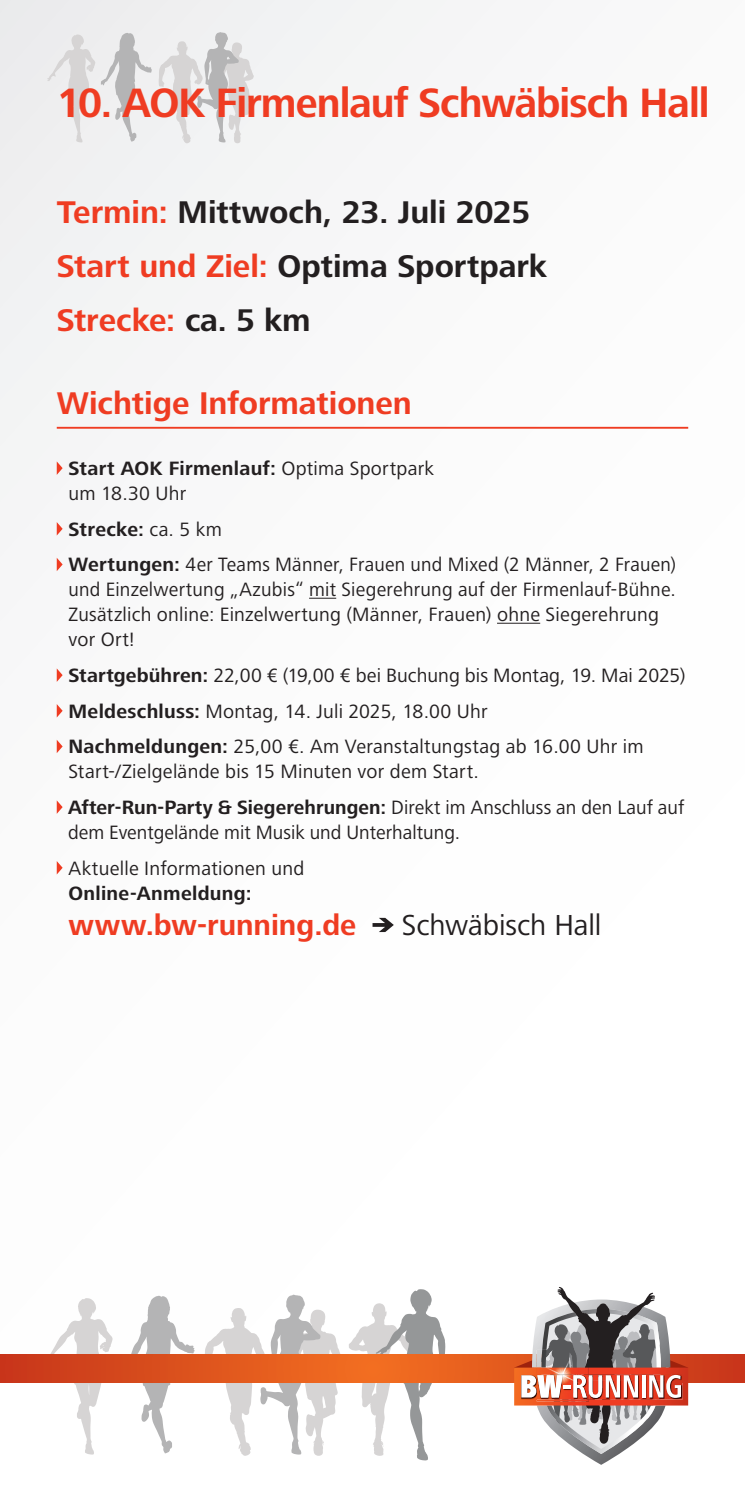
<style>
.page{position:relative;width:745px;height:1489px;background:#fff}
.page>*{position:absolute;margin:0;border:0;box-sizing:border-box;transform-origin:0 0}
.t1{font:700 42.5px "Frutiger Next LTCE";letter-spacing:-.025em;color:#ef3c22;scale:.96 1}
.t2{font:700 32.5px/54.2px "Frutiger Next LTCE";letter-spacing:-.005em;color:#231f20}
.t3{font:700 32.5px "Frutiger Next LTCE";color:#ef3c22}
.t4{font:700 30px "Frutiger Next LTCE";color:#ef3c22}
.t5{font:30px "Frutiger Next LTCE";letter-spacing:-.005em;color:#231f20}
.t6{font:20px/35.8px "Frutiger Next LTCE";letter-spacing:.01em;color:#231f20}
.t7{font:700 20px "Frutiger Next LTCE";letter-spacing:.015em;color:#231f20}
.s1{color:#ef3c22}
.s2{font-weight:700}
</style>
<div class="page">
<svg style="left:120px;top:1295px;width:74px;height:158px"></svg>
<svg style="left:43px;top:1298px;width:69px;height:156px"></svg>
<svg style="left:204px;top:1294px;width:138px;height:161px"></svg>
<svg style="left:348px;top:1289px;width:106px;height:171px"></svg>
<svg style="left:0;top:1354px;width:744px;height:28px"></svg>
<svg style="left:514px;top:1287px;width:173px;height:177px"></svg>
<svg style="left:101px;top:33px;width:51px;height:109px"></svg>
<svg style="left:47px;top:34px;width:48px;height:108px"></svg>
<svg style="left:159px;top:32px;width:95px;height:111px"></svg>
<hr style="left:57px;top:427px;width:630px;height:1px;background:#ef3c22">
<svg style="left:309px;top:597px;width:27px;height:1px"></svg>
<hr style="left:496px;top:622px;width:44px;height:1px;background:#231f20">
<svg style="left:57px;top:461px;width:6px;height:14px"></svg>
<svg style="left:57px;top:522px;width:6px;height:13px"></svg>
<svg style="left:57px;top:558px;width:6px;height:13px"></svg>
<svg style="left:57px;top:668px;width:6px;height:14px"></svg>
<svg style="left:57px;top:704px;width:6px;height:13px"></svg>
<svg style="left:57px;top:740px;width:6px;height:13px"></svg>
<svg style="left:57px;top:800px;width:6px;height:13px"></svg>
<svg style="left:57px;top:861px;width:6px;height:13px"></svg>
<svg style="left:372px;top:917px;width:21px;height:15px"></svg>
<h1 class="t1" style="left:57px;top:79px;width:681px">10. AOK Firmenlauf Schwäbisch Hall</h1>
<h2 class="t2" style="left:57px;top:185px;width:491px"><span class="s1">Termin:</span> Mittwoch, 23. Juli 2025<br><span class="s1">Start und Ziel:</span> Optima Sportpark<br><span class="s1">Strecke:</span> ca. 5 km</h2>
<h2 class="t3" style="left:57px;top:385px;width:356px">Wichtige Informationen</h2>
<p class="t6" style="left:68px;top:456px;width:367px;line-height:25px"><span class="s2">Start AOK Firmenlauf:</span> Optima Sportpark um 18.30 Uhr</p>
<p class="t6" style="left:68px;top:511px;width:608px"><span class="s2">Strecke:</span> ca. 5 km<br><span class="s2">Wertungen:</span> 4er Teams Männer, Frauen und Mixed (2 Männer, 2 Frauen)</p>
<p class="t6" style="left:68px;top:577px;width:608px;line-height:25px">und Einzelwertung „Azubis“ mit Siegerehrung auf der Firmenlauf-Bühne.<br>Zusätzlich online: Einzelwertung (Männer, Frauen) ohne Siegerehrung vor Ort!</p>
<p class="t6" style="left:68px;top:657px;width:618px"><span class="s2">Startgebühren:</span> 22,00 € (19,00 € bei Buchung bis Montag, 19. Mai 2025)<br><span class="s2">Meldeschluss:</span> Montag, 14. Juli 2025, 18.00 Uhr<br><span class="s2">Nachmeldungen:</span> 25,00 €. Am Veranstaltungstag ab 16.00 Uhr im</p>
<p class="t6" style="left:68px;top:753px;width:617px">Start-/Zielgelände bis 15 Minuten vor dem Start.<br><span class="s2">After-Run-Party &amp; Siegerehrungen:</span> Direkt im Anschluss an den Lauf auf</p>
<p class="t6" style="left:68px;top:814px;width:393px">dem Eventgelände mit Musik und Unterhaltung.<br>Aktuelle Informationen und</p>
<p class="t7" style="left:68px;top:881px;width:185px">Online-Anmeldung:</p>
<h3 class="t4" style="left:68px;top:907px;width:289px">www.bw-running.de</h3>
<h3 class="t5" style="left:401px;top:907px;width:201px">Schwäbisch Hall</h3>
</div>
